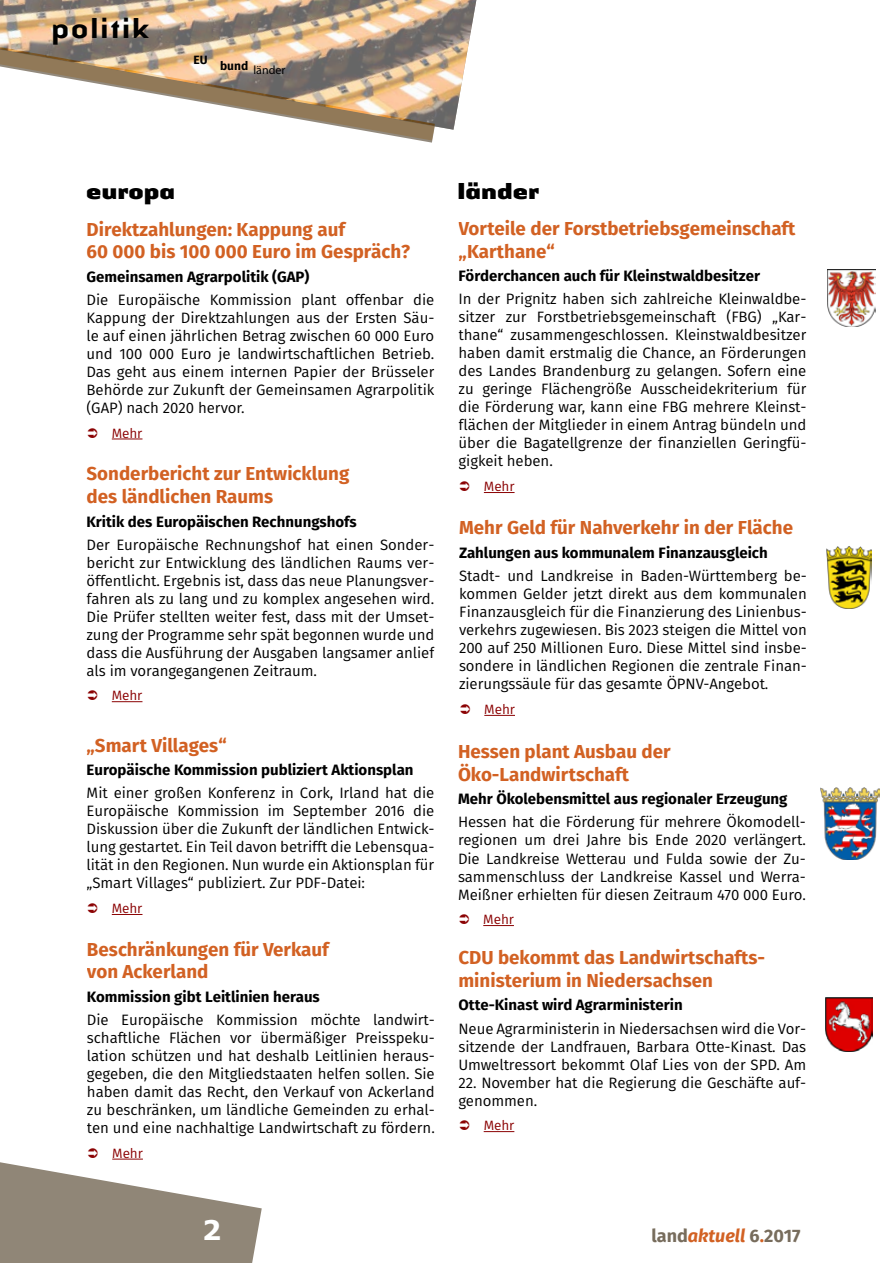
<style>
.page{position:relative;width:893px;height:1263px;background:#fff}
.page>*{position:absolute;margin:0;border:0;box-sizing:border-box;transform-origin:0 0}
.t1{font:500 30px "Authentic Sans LT";color:#000}
.t2{font:700 27px "Verdana";color:#fff}
.t3{font:900 24px "Authentic Sans LT";color:#000}
.t4{font:700 18.75px/22.5px "Fira Sans";color:#d26123}
.t5{font:700 18px "Fira Sans";color:#776c5c}
.t6{font:15px/18px "Fira Sans";letter-spacing:-.005em;color:#000;text-align:justify}
.t7{font:700 15px "Fira Sans";color:#000}
.t8{font:13.5px "Fira Sans";letter-spacing:-.01em;color:#8b0304}
.t9{font:12px "Myriad Pro";color:#000}
.t10{font:700 12px "Fira Sans";color:#000}
.s1{font-style:italic;color:#d26123}
.s2{color:#d26123}
</style>
<div class="page">
<img style="left:0;top:0;width:477px;height:130px">
<svg style="left:0;top:43px;width:435px;height:100px"></svg>
<img style="left:827px;top:546px;width:45px;height:63px">
<hr style="left:112px;top:439px;width:30px;height:1px;background:#8b0304">
<img style="left:827px;top:269px;width:48px;height:58px">
<hr style="left:112px;top:701px;width:30px;height:1px;background:#8b0304">
<hr style="left:112px;top:914px;width:30px;height:1px;background:#8b0304">
<hr style="left:484px;top:492px;width:31px;height:1px;background:#8b0304">
<hr style="left:484px;top:715px;width:31px;height:1px;background:#8b0304">
<hr style="left:483px;top:925px;width:31px;height:1px;background:#8b0304">
<hr style="left:484px;top:1131px;width:30px;height:1px;background:#8b0304">
<img style="left:820px;top:788px;width:59px;height:71px">
<img style="left:825px;top:998px;width:47px;height:54px">
<svg style="left:0;top:1158px;width:262px;height:105px"></svg>
<h1 class="t1" style="left:51px;top:9px;width:101px">politik</h1>
<p class="t10" style="left:193px;top:50px;width:16px">EU</p>
<p class="t9" style="left:220px;top:62px;width:67px"><sup>bund</sup> länder</p>
<h3 class="t3" style="left:86px;top:175px;width:91px">europa</h3>
<h3 class="t3" style="left:458px;top:175px;width:83px">länder</h3>
<p class="t4" style="left:87px;top:216px;width:325px">Direktzahlungen: Kappung auf<br>60 000 bis 100 000 Euro im Gespräch?</p>
<p class="t7" style="left:87px;top:264px;width:224px">Gemeinsamen Agrarpolitik (GAP)</p>
<p class="t6" style="left:87px;top:290px;width:349px">Die Europäische Kommission plant offenbar die Kappung der Direktzahlungen aus der Ersten Säu&shy;le auf einen jährlichen Betrag zwischen 60 000 Euro und 100 000 Euro je landwirtschaftlichen Betrieb.<br>Das geht aus einem internen Papier der Brüsseler Behörde zur Zukunft der Gemeinsamen Agrarpolitik (GAP) nach 2020 hervor.</p>
<p class="t8" style="left:112px;top:423px;width:32px">Mehr</p>
<p class="t4" style="left:87px;top:461px;width:264px">Sonderbericht zur Entwicklung des ländlichen Raums</p>
<p class="t7" style="left:87px;top:509px;width:272px">Kritik des Europäischen Rechnungshofs</p>
<p class="t6" style="left:87px;top:535px;width:349px">Der Europäische Rechnungshof hat einen Sonder&shy;bericht zur Entwicklung des ländlichen Raums ver&shy;öffentlicht. Ergebnis ist, dass das neue Planungsver&shy;fahren als zu lang und zu komplex angesehen wird.<br>Die Prüfer stellten weiter fest, dass mit der Umset&shy;zung der Programme sehr spät begonnen wurde und dass die Ausführung der Ausgaben langsamer anlief als im vorangegangenen Zeitraum.</p>
<p class="t8" style="left:112px;top:685px;width:32px">Mehr</p>
<p class="t4" style="left:87px;top:732px;width:142px">„Smart Villages“</p>
<p class="t7" style="left:87px;top:757px;width:329px">Europäische Kommission publiziert Aktionsplan</p>
<p class="t6" style="left:87px;top:784px;width:349px">Mit einer großen Konferenz in Cork, Irland hat die Europäische Kommission im September 2016 die Diskussion über die Zukunft der ländlichen Entwick&shy;lung gestartet. Ein Teil davon betrifft die Lebensqua&shy;lität in den Regionen. Nun wurde ein Aktionsplan für „Smart Villages“ publiziert. Zur PDF-Datei:</p>
<p class="t8" style="left:112px;top:898px;width:32px">Mehr</p>
<p class="t4" style="left:459px;top:216px;width:338px">Vorteile der Forstbetriebsgemeinschaft „Karthane“</p>
<p class="t7" style="left:459px;top:263px;width:303px">Förderchancen auch für Kleinstwaldbesitzer</p>
<p class="t6" style="left:459px;top:290px;width:349px">In der Prignitz haben sich zahlreiche Kleinwaldbe&shy;sitzer zur Forstbetriebsgemeinschaft (FBG) „Kar&shy;thane“ zusammengeschlossen. Kleinstwaldbesitzer haben damit erstmalig die Chance, an Förderungen des Landes Brandenburg zu gelangen. Sofern eine zu geringe Flächengröße Ausscheidekriterium für die Förderung war, kann eine FBG mehrere Kleinst&shy;flächen der Mitglieder in einem Antrag bündeln und über die Bagatellgrenze der finanziellen Geringfü&shy;gigkeit heben.</p>
<p class="t8" style="left:484px;top:476px;width:32px">Mehr</p>
<p class="t4" style="left:459px;top:515px;width:335px">Mehr Geld für Nahverkehr in der Fläche</p>
<p class="t7" style="left:459px;top:540px;width:310px">Zahlungen aus kommunalem Finanzausgleich</p>
<p class="t6" style="left:459px;top:567px;width:349px">Stadt- und Landkreise in Baden-Württemberg be&shy;kommen Gelder jetzt direkt aus dem kommunalen Finanzausgleich für die Finanzierung des Linienbus&shy;verkehrs zugewiesen. Bis 2023 steigen die Mittel von 200 auf 250 Millionen Euro. Diese Mittel sind insbe&shy;sondere in ländlichen Regionen die zentrale Finan&shy;zierungssäule für das gesamte ÖPNV-Angebot.</p>
<p class="t8" style="left:484px;top:699px;width:32px">Mehr</p>
<p class="t4" style="left:458px;top:739px;width:214px">Hessen plant Ausbau der<br>Öko-Landwirtschaft</p>
<p class="t7" style="left:458px;top:786px;width:331px">Mehr Ökolebensmittel aus regionaler Erzeugung</p>
<p class="t6" style="left:458px;top:813px;width:349px">Hessen hat die Förderung für mehrere Ökomodell&shy;regionen um drei Jahre bis Ende 2020 verlängert.<br>Die Landkreise Wetterau und Fulda sowie der Zu&shy;sammenschluss der Landkreise Kassel und Werra-Meißner erhielten für diesen Zeitraum 470 000 Euro.</p>
<p class="t8" style="left:483px;top:909px;width:32px">Mehr</p>
<p class="t4" style="left:87px;top:936px;width:243px">Beschränkungen für Verkauf von Ackerland</p>
<p class="t7" style="left:87px;top:984px;width:234px">Kommission gibt Leitlinien heraus</p>
<p class="t6" style="left:87px;top:1010px;width:349px">Die Europäische Kommission möchte landwirt&shy;schaftliche Flächen vor übermäßiger Preisspeku&shy;lation schützen und hat deshalb Leitlinien heraus&shy;gegeben, die den Mitgliedstaaten helfen sollen. Sie haben damit das Recht, den Verkauf von Ackerland zu beschränken, um ländliche Gemeinden zu erhal&shy;ten und eine nachhaltige Landwirtschaft zu fördern.</p>
<p class="t8" style="left:112px;top:1143px;width:32px">Mehr</p>
<p class="t4" style="left:458px;top:945px;width:308px">CDU bekommt das Landwirtschafts&shy;ministerium in Niedersachsen</p>
<p class="t7" style="left:458px;top:992px;width:226px">Otte-Kinast wird Agrarministerin</p>
<p class="t6" style="left:458px;top:1019px;width:349px">Neue Agrarministerin in Niedersachsen wird die Vor&shy;sitzende der Landfrauen, Barbara Otte-Kinast. Das Umweltressort bekommt Olaf Lies von der SPD. Am</p>
<p class="t6" style="left:458px;top:1073px;width:349px">22. November hat die Regierung die Geschäfte auf&shy;genommen.</p>
<p class="t8" style="left:484px;top:1115px;width:32px">Mehr</p>
<h2 class="t2" style="left:202px;top:1211px;width:21px">2</h2>
<p class="t5" style="left:652px;top:1220px;width:150px">land<span class="s1">aktuell</span> 6<span class="s2">.</span>2017</p>
</div>
